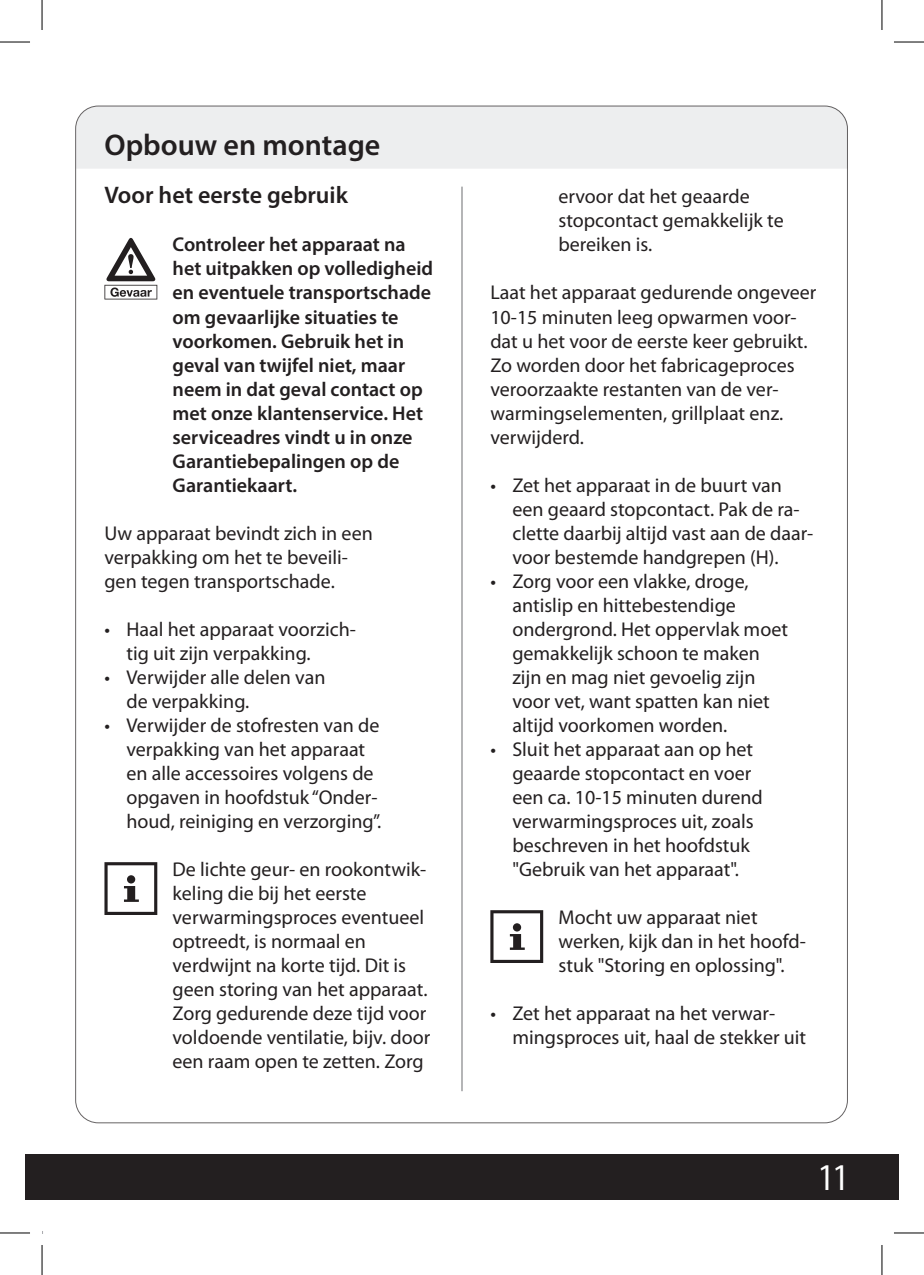
<style>
.page{position:relative;width:924px;height:1275px;background:#fff}
.page>*{position:absolute;margin:0;border:0;box-sizing:border-box;transform-origin:0 0}
.t1{font:condensed 38px "Myriad Pro";color:#fff}
.t2{font:600 30px "Myriad Pro";color:#231f20}
.t3{font:600 24px "Myriad Pro";color:#231f20}
.t4{font:20px/24px "Myriad Pro";color:#231f20}
.t5{font:600 20px/24px "Myriad Pro";color:#231f20}
</style>
<div class="page">
<div style="left:77px;top:106px;width:770px;height:63px;background:#edeeef"></div>
<hr style="left:461px;top:187px;width:1px;height:904px;background:#6c6d70">
<div style="left:25px;top:1154px;width:873px;height:45px;background:#231f20"></div>
<svg style="left:104px;top:238px;width:53px;height:61px"></svg>
<svg style="left:104px;top:862px;width:53px;height:53px"></svg>
<svg style="left:490px;top:910px;width:53px;height:53px"></svg>
<hr style="left:0;top:42px;width:30px;height:1px;background:#000">
<hr style="left:893px;top:42px;width:30px;height:1px;background:#000">
<hr style="left:0;top:1232px;width:30px;height:1px;background:#000">
<hr style="left:893px;top:1232px;width:30px;height:1px;background:#000">
<hr style="left:42px;top:0;width:1px;height:30px;background:#000">
<hr style="left:42px;top:1245px;width:1px;height:30px;background:#000">
<hr style="left:881px;top:0;width:1px;height:30px;background:#000">
<hr style="left:881px;top:1245px;width:1px;height:30px;background:#000">
<h2 class="t2" style="left:104px;top:126px;width:277px">Opbouw en montage</h2>
<p class="t3" style="left:104px;top:180px;width:245px">Voor het eerste gebruik</p>
<p class="t5" style="left:172px;top:232px;width:262px">Controleer het apparaat na het uitpakken op volledigheid en eventuele transportschade om gevaarlijke situaties te voorkomen. Gebruik het in geval van twijfel niet, maar neem in dat geval contact op met onze klantenservice. Het serviceadres vindt u in onze<br>Garantiebepalingen op de<br>Garantiekaart.</p>
<p class="t4" style="left:104px;top:521px;width:270px">Uw apparaat bevindt zich in een verpakking om het te beveili&shy;gen tegen transportschade.</p>
<p class="t4" style="left:126px;top:617px;width:231px;text-indent:-22px">• Haal het apparaat voorzich&shy;tig uit zijn verpakking.</p>
<p class="t4" style="left:126px;top:665px;width:200px;text-indent:-22px">• Verwijder alle delen van de verpakking.</p>
<p class="t4" style="left:126px;top:713px;width:256px;text-indent:-22px">• Verwijder de stofresten van de verpakking van het apparaat en alle accessoires volgens de opgaven in hoofdstuk “Onder&shy;houd, reiniging en verzorging”.</p>
<p class="t4" style="left:172px;top:857px;width:259px">De lichte geur- en rookontwik&shy;keling die bij het eerste verwarmingsproces eventueel optreedt, is normaal en verdwijnt na korte tijd. Dit is geen storing van het apparaat.<br>Zorg gedurende deze tijd voor voldoende ventilatie, bijv. door een raam open te zetten. Zorg</p>
<p class="t4" style="left:558px;top:185px;width:226px">ervoor dat het geaarde stopcontact gemakkelijk te bereiken is.</p>
<p class="t4" style="left:490px;top:281px;width:327px">Laat het apparaat gedurende ongeveer 10-15 minuten leeg opwarmen voor&shy;dat u het voor de eerste keer gebruikt.<br>Zo worden door het fabricageproces veroorzaakte restanten van de ver&shy;warmingselementen, grillplaat enz. verwijderd.</p>
<p class="t4" style="left:512px;top:473px;width:302px;text-indent:-22px">• Zet het apparaat in de buurt van een geaard stopcontact. Pak de ra&shy;clette daarbij altijd vast aan de daar&shy;voor bestemde handgrepen (H).</p>
<p class="t4" style="left:512px;top:569px;width:277px;text-indent:-22px">• Zorg voor een vlakke, droge, antislip en hittebestendige ondergrond. Het oppervlak moet gemakkelijk schoon te maken zijn en mag niet gevoelig zijn voor vet, want spatten kan niet altijd voorkomen worden.</p>
<p class="t4" style="left:512px;top:737px;width:252px;text-indent:-22px">• Sluit het apparaat aan op het geaarde stopcontact en voer een ca. 10-15 minuten durend verwarmingsproces uit, zoals beschreven in het hoofdstuk "Gebruik van het apparaat".</p>
<p class="t4" style="left:558px;top:905px;width:249px">Mocht uw apparaat niet werken, kijk dan in het hoofd&shy;stuk "Storing en oplossing".</p>
<p class="t4" style="left:512px;top:1001px;width:295px;text-indent:-22px">• Zet het apparaat na het verwar&shy;mingsproces uit, haal de stekker uit</p>
<h1 class="t1" style="left:818px;top:1154px;width:31px">11</h1>
</div>
